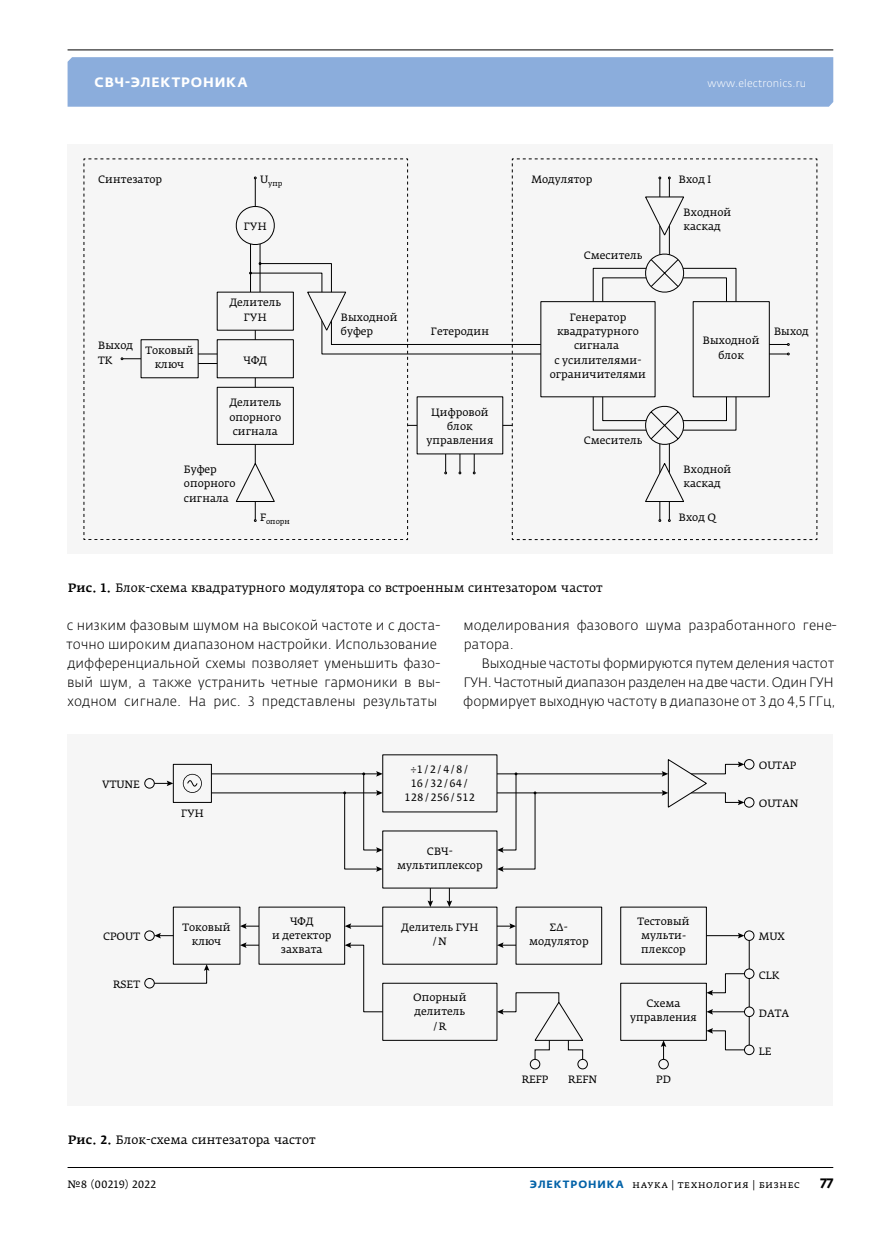
<style>
.page{position:relative;width:881px;height:1234px;background:#fff}
.page>*{position:absolute;margin:0;border:0;box-sizing:border-box;transform-origin:0 0}
.t1{font:300 13.5px/19px "Fedra Sans Pro";letter-spacing:.005em;color:#000}
.t2{font:700 13.5px "Fedra Sans Alt Pro";letter-spacing:.06em;color:#fff}
.t3{font:700 13.5px "Fedra Sans Pro";color:#000}
.t4{font:12px "Fedra Serif A Pro";letter-spacing:.005em;color:#000}
.t5{font:10.5px/14.2px "Fedra Serif A Pro";color:#000;text-align:center}
.t6{font:10.5px "Fedra Serif A Pro";letter-spacing:.03em;color:#000}
.t7{font:300 10.5px "Fedra Sans Pro";letter-spacing:.015em;color:#fff}
.t8{font:10.5px "Fedra Serif A Pro";letter-spacing:.035em;color:#000}
.t9{font:7.35px "Fedra Serif A Pro";color:#000}
.s1{font-weight:500}
.s2{font-family:"Fedra Sans Alt Pro";font-weight:700;color:#0061a7}
</style>
<div class="page">
<div style="left:67px;top:57px;width:765px;height:50px;background:#8baddc"></div>
<hr style="left:67px;top:49px;width:765px;height:1px;background:#000">
<hr style="left:68px;top:1166px;width:764px;height:1px;background:#000">
<div style="left:68px;top:145px;width:764px;height:408px;background:#f6f6f6"></div>
<svg style="left:83px;top:158px;width:734px;height:382px"></svg>
<div style="left:68px;top:734px;width:764px;height:371px;background:#f6f6f6"></div>
<svg style="left:144px;top:758px;width:610px;height:231px"></svg>
<svg style="left:690px;top:761px;width:54px;height:13px"></svg>
<svg style="left:690px;top:792px;width:54px;height:13px"></svg>
<svg style="left:153px;top:963px;width:56px;height:20px"></svg>
<svg style="left:497px;top:772px;width:39px;height:99px"></svg>
<svg style="left:343px;top:771px;width:39px;height:100px"></svg>
<svg style="left:344px;top:923px;width:410px;height:146px"></svg>
<svg style="left:183px;top:773px;width:19px;height:19px"></svg>
<p class="t2" style="left:95px;top:74px;width:154px">СВЧ-электроника</p>
<p class="t7" style="left:707px;top:77px;width:100px">www.electronics.ru</p>
<p class="t5" style="left:98px;top:172px;width:65px">Синтезатор</p>
<p class="t5" style="left:260px;top:172px;width:10px">U</p>
<p class="t5" style="left:531px;top:172px;width:62px">Модулятор</p>
<p class="t5" style="left:678px;top:172px;width:34px">Вход I</p>
<p class="t9" style="left:268px;top:180px;width:16px">упр</p>
<p class="t5" style="left:244px;top:220px;width:24px">ГУН</p>
<p class="t5" style="left:98px;top:339px;width:36px;text-align:left">Выход<br>ТК</p>
<p class="t5" style="left:229px;top:296px;width:53px">Делитель<br>ГУН</p>
<p class="t5" style="left:341px;top:310px;width:58px;text-align:left">Выходной буфер</p>
<p class="t5" style="left:430px;top:325px;width:60px">Гетеродин</p>
<p class="t5" style="left:145px;top:344px;width:50px">Токовый ключ</p>
<p class="t5" style="left:243px;top:353px;width:25px">ЧФД</p>
<p class="t5" style="left:229px;top:396px;width:53px">Делитель опорного сигнала</p>
<p class="t5" style="left:426px;top:405px;width:68px">Цифровой блок управления</p>
<p class="t5" style="left:184px;top:462px;width:53px;text-align:left">Буфер опорного сигнала</p>
<p class="t9" style="left:260px;top:517px;width:31px"><sup>F</sup>опорн</p>
<p class="t5" style="left:583px;top:248px;width:60px">Смеситель</p>
<p class="t5" style="left:549px;top:310px;width:98px">Генератор квадратурного сигнала<br>с усилителями&shy;ограничителями</p>
<p class="t5" style="left:583px;top:434px;width:60px">Смеситель</p>
<p class="t4" style="left:68px;top:580px;width:536px"><span class="s1">Рис. 1.</span> Блок-схема квадратурного модулятора со встроенным синтезатором частот</p>
<p class="t5" style="left:683px;top:206px;width:49px;text-align:left">Входной каскад</p>
<p class="t5" style="left:702px;top:334px;width:58px">Выходной блок</p>
<p class="t5" style="left:773px;top:325px;width:36px">Выход</p>
<p class="t5" style="left:683px;top:462px;width:49px;text-align:left">Входной каскад</p>
<p class="t5" style="left:678px;top:510px;width:39px">Вход Q</p>
<p class="t1" style="left:66px;top:615px;width:375px">с низким фазовым шумом на высокой частоте и с доста&shy;точно широким диапазоном настройки. Использование дифференциальной схемы позволяет уменьшить фазо&shy;вый шум, а также устранить четные гармоники в вы&shy;ходном сигнале. На рис. 3 представлены результаты</p>
<p class="t1" style="left:463px;top:615px;width:374px">моделирования фазового шума разработанного гене&shy;ратора.</p>
<p class="t1" style="left:463px;top:653px;width:374px;text-indent:18px">Выходные частоты формируются путем деления частот<br>ГУН. Частотный диапазон разделен на две части. Один ГУН формирует выходную частоту в диапазоне от 3 до 4,5 ГГц,</p>
<p class="t5" style="left:102px;top:777px;width:39px">VTUNE</p>
<p class="t5" style="left:181px;top:806px;width:24px">ГУН</p>
<p class="t5" style="left:404px;top:762px;width:72px">÷1 / 2 / 4 / 8 /<br>16 /32 / 64 /<br>128 / 256 / 512</p>
<p class="t5" style="left:397px;top:844px;width:87px">СВЧ&shy;мультиплексор</p>
<p class="t5" style="left:758px;top:758px;width:39px">OUTAP</p>
<p class="t5" style="left:758px;top:797px;width:41px">OUTAN</p>
<p class="t5" style="left:637px;top:914px;width:54px">Тестовый мульти&shy;плексор</p>
<p class="t5" style="left:272px;top:914px;width:61px">ЧФД<br>и детектор захвата</p>
<p class="t5" style="left:182px;top:920px;width:50px">Токовый ключ</p>
<p class="t5" style="left:401px;top:920px;width:78px">Делитель ГУН / N</p>
<p class="t5" style="left:529px;top:920px;width:61px">Σ∆- модулятор</p>
<p class="t5" style="left:103px;top:930px;width:38px">CPOUT</p>
<p class="t5" style="left:758px;top:930px;width:28px">MUX</p>
<p class="t5" style="left:113px;top:977px;width:28px">RSET</p>
<p class="t4" style="left:68px;top:1131px;width:249px"><span class="s1">Рис. 2.</span> Блок-схема синтезатора частот</p>
<p class="t5" style="left:413px;top:990px;width:55px">Опорный делитель / R</p>
<p class="t5" style="left:629px;top:996px;width:68px">Схема управления</p>
<p class="t5" style="left:521px;top:1072px;width:28px">REFP</p>
<p class="t5" style="left:568px;top:1072px;width:30px">REFN</p>
<p class="t5" style="left:656px;top:1072px;width:16px">PD</p>
<p class="t5" style="left:758px;top:968px;width:22px">CLK</p>
<p class="t5" style="left:758px;top:1006px;width:32px">DATA</p>
<p class="t5" style="left:758px;top:1044px;width:14px">LE</p>
<p class="t8" style="left:67px;top:1177px;width:90px">№8 (00219) 2022</p>
<p class="t6" style="left:529px;top:1177px;width:272px"><span class="s2">ЭЛЕКТРОНИКА</span> наука | технология | бизнес</p>
<p class="t3" style="left:820px;top:1174px;width:14px">77</p>
</div>
